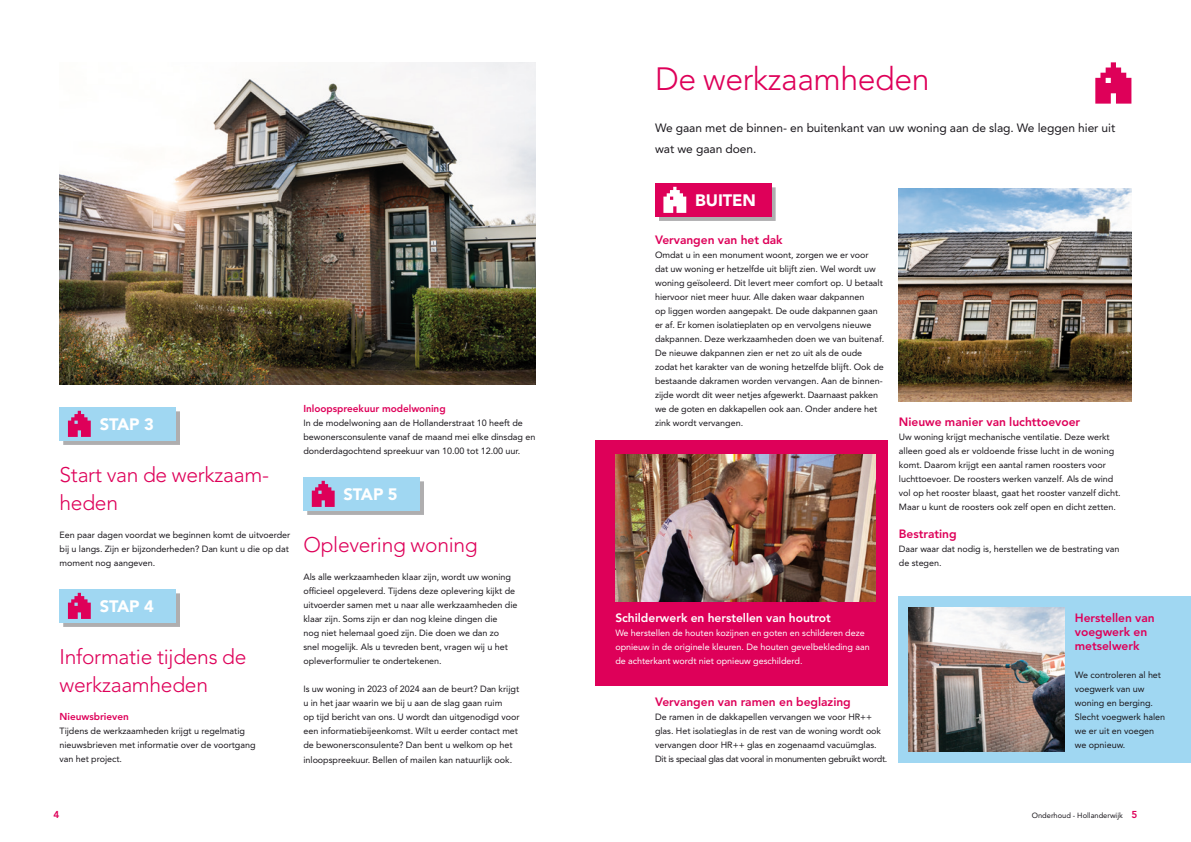
<style>
.page{position:relative;width:1191px;height:842px;background:#fff}
.page>*{position:absolute;margin:0;border:0;box-sizing:border-box;transform-origin:0 0}
.t1{font:300 32px "Avenir LT Std";letter-spacing:-.015em;color:#de0059}
.t2{font:300 21px/28px "Avenir LT Std";letter-spacing:-.015em;color:#de0059}
.t3{font:900 16.5px "Avenir LT Std";letter-spacing:-.005em;color:#fff}
.t4{font:800 12px/14px "Avenir LT Std";letter-spacing:-.005em;color:#de0059}
.t5{font:12px/21px "Avenir LT Std";letter-spacing:-.005em;color:#1a171c}
.t6{font:800 12px "Avenir LT Std";letter-spacing:-.005em;color:#fff}
.t7{font:800 10px "Avenir LT Std";letter-spacing:-.005em;color:#de0059}
.t8{font:9px/14px "Avenir LT Std";letter-spacing:-.005em;color:#1a171c}
.t9{font:9px/14px "Avenir LT Std";letter-spacing:-.005em;color:#fff}
.t10{font:7.5px "Avenir LT Std";letter-spacing:-.005em;color:#1a171c}
.s1{font-weight:800;font-size:10px;color:#de0059}
</style>
<div class="page">
<div style="left:595px;top:440px;width:292px;height:245px;background:#de0059"></div>
<div style="left:899px;top:596px;width:292px;height:166px;background:#a0d7f2"></div>
<img style="left:60px;top:62px;width:476px;height:322px">
<img style="left:899px;top:188px;width:232px;height:214px">
<img style="left:615px;top:454px;width:260px;height:147px">
<img style="left:908px;top:607px;width:157px;height:145px">
<svg style="left:1095px;top:62px;width:36px;height:42px"></svg>
<div style="left:63px;top:411px;width:117px;height:33px;background:#1a171c;opacity:.35"></div>
<div style="left:60px;top:407px;width:116px;height:33px;background:#a0d7f2"></div>
<svg style="left:68px;top:411px;width:23px;height:26px"></svg>
<div style="left:63px;top:593px;width:117px;height:33px;background:#1a171c;opacity:.35"></div>
<div style="left:60px;top:589px;width:116px;height:33px;background:#a0d7f2"></div>
<svg style="left:68px;top:593px;width:23px;height:26px"></svg>
<div style="left:307px;top:481px;width:117px;height:33px;background:#1a171c;opacity:.35"></div>
<div style="left:303px;top:477px;width:117px;height:33px;background:#a0d7f2"></div>
<svg style="left:312px;top:481px;width:23px;height:26px"></svg>
<div style="left:659px;top:187px;width:116px;height:33px;background:#1a171c;opacity:.35"></div>
<div style="left:655px;top:183px;width:117px;height:33px;background:#de0059"></div>
<svg style="left:663px;top:187px;width:23px;height:26px"></svg>
<h1 class="t1" style="left:655px;top:61px;width:276px">De werkzaamheden</h1>
<h3 class="t5" style="left:655px;top:118px;width:462px">We gaan met de binnen- en buitenkant van uw woning aan de slag. We leggen hier uit wat we gaan doen.</h3>
<h3 class="t3" style="left:100px;top:414px;width:56px">STAP 3</h3>
<h2 class="t2" style="left:60px;top:461px;width:211px">Start van de werkzaam&shy;heden</h2>
<p class="t8" style="left:60px;top:528px;width:232px">Een paar dagen voordat we beginnen komt de uitvoerder bij u langs. Zijn er bijzonderheden? Dan kunt u die op dat moment nog aangeven.</p>
<h3 class="t3" style="left:100px;top:596px;width:56px">STAP 4</h3>
<h2 class="t2" style="left:60px;top:643px;width:188px">Informatie tijdens de werkzaamheden</h2>
<p class="t7" style="left:60px;top:711px;width:71px">Nieuwsbrieven</p>
<p class="t8" style="left:60px;top:724px;width:197px">Tijdens de werkzaamheden krijgt u regelmatig nieuwsbrieven met informatie over de voortgang van het project.</p>
<p class="t7" style="left:303px;top:403px;width:144px">Inloopspreekuur modelwoning</p>
<p class="t8" style="left:303px;top:416px;width:233px">In de modelwoning aan de Hollanderstraat 10 heeft de bewonersconsulente vanaf de maand mei elke dinsdag en donderdagochtend spreekuur van 10.00 tot 12.00 uur.</p>
<h3 class="t3" style="left:343px;top:484px;width:56px">STAP 5</h3>
<h2 class="t2" style="left:303px;top:531px;width:176px">Oplevering woning</h2>
<p class="t8" style="left:303px;top:570px;width:216px">Als alle werkzaamheden klaar zijn, wordt uw woning officieel opgeleverd. Tijdens deze oplevering kijkt de uitvoerder samen met u naar alle werkzaamheden die klaar zijn. Soms zijn er dan nog kleine dingen die<br>nog niet helemaal goed zijn. Die doen we dan zo<br>snel mogelijk. Als u tevreden bent, vragen wij u het opleverformulier te ondertekenen.</p>
<p class="t8" style="left:303px;top:682px;width:218px">Is uw woning in 2023 of 2024 aan de beurt? Dan krijgt u in het jaar waarin we bij u aan de slag gaan ruim<br>op tijd bericht van ons. U wordt dan uitgenodigd voor een informatiebijeenkomst. Wilt u eerder contact met de bewonersconsulente? Dan bent u welkom op het inloopspreekuur. Bellen of mailen kan natuurlijk ook.</p>
<h3 class="t3" style="left:695px;top:190px;width:62px">BUITEN</h3>
<h3 class="t4" style="left:655px;top:233px;width:129px">Vervangen van het dak</h3>
<p class="t8" style="left:655px;top:248px;width:231px">Omdat u in een monument woont, zorgen we er voor<br>dat uw woning er hetzelfde uit blijft zien. Wel wordt uw woning geïsoleerd. Dit levert meer comfort op. U betaalt hiervoor niet meer huur. Alle daken waar dakpannen<br>op liggen worden aangepakt. De oude dakpannen gaan er af. Er komen isolatieplaten op en vervolgens nieuwe dakpannen. Deze werkzaamheden doen we van buitenaf.<br>De nieuwe dakpannen zien er net zo uit als de oude zodat het karakter van de woning hetzelfde blijft. Ook de bestaande dakramen worden vervangen. Aan de binnen&shy;zijde wordt dit weer netjes afgewerkt. Daarnaast pakken we de goten en dakkapellen ook aan. Onder andere het zink wordt vervangen.</p>
<h3 class="t4" style="left:899px;top:415px;width:183px">Nieuwe manier van luchttoevoer</h3>
<p class="t8" style="left:899px;top:430px;width:223px">Uw woning krijgt mechanische ventilatie. Deze werkt alleen goed als er voldoende frisse lucht in de woning komt. Daarom krijgt een aantal ramen roosters voor luchttoevoer. De roosters werken vanzelf. Als de wind vol op het rooster blaast, gaat het rooster vanzelf dicht.<br>Maar u kunt de roosters ook zelf open en dicht zetten.</p>
<h3 class="t4" style="left:899px;top:527px;width:59px">Bestrating</h3>
<p class="t8" style="left:899px;top:542px;width:222px">Daar waar dat nodig is, herstellen we de bestrating van de stegen.</p>
<h3 class="t6" style="left:615px;top:611px;width:217px">Schilderwerk en herstellen van houtrot</h3>
<p class="t9" style="left:615px;top:626px;width:256px">We herstellen de houten kozijnen en goten en schilderen deze opnieuw in de originele kleuren. De houten gevelbekleding aan de achterkant wordt niet opnieuw geschilderd.</p>
<h3 class="t4" style="left:655px;top:695px;width:197px">Vervangen van ramen en beglazing</h3>
<p class="t8" style="left:655px;top:710px;width:234px">De ramen in de dakkapellen vervangen we voor HR++ glas. Het isolatieglas in de rest van de woning wordt ook vervangen door HR++ glas en zogenaamd vacuümglas.<br>Dit is speciaal glas dat vooral in monumenten gebruikt wordt.</p>
<h3 class="t4" style="left:1074px;top:611px;width:81px">Herstellen van voegwerk en metselwerk</h3>
<p class="t8" style="left:1074px;top:668px;width:92px">We controleren al het voegwerk van uw woning en berging.<br>Slecht voegwerk halen we er uit en voegen we opnieuw.</p>
<p class="t7" style="left:54px;top:809px;width:7px">4</p>
<p class="t10" style="left:1032px;top:811px;width:107px">Onderhoud - Hollanderwijk <span class="s1">5</span></p>
</div>
